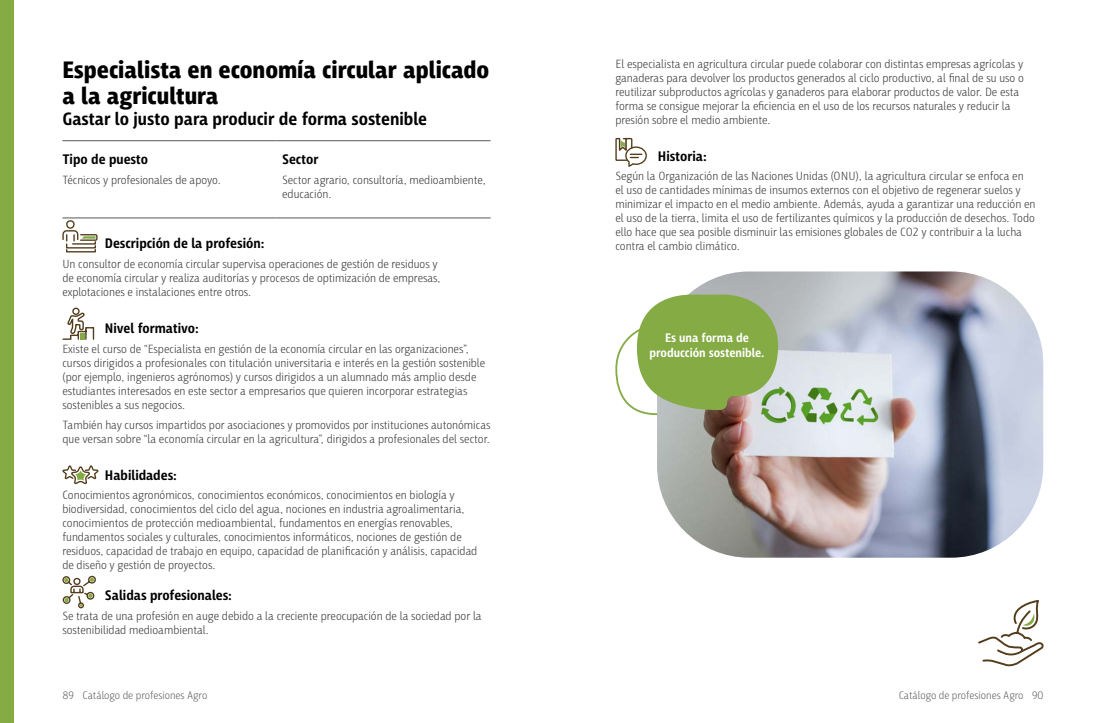
<style>
.page{position:relative;width:1106px;height:723px;background:#fff}
.page>*{position:absolute;margin:0;border:0;box-sizing:border-box;transform-origin:0 0}
.t1{font:700 24px/26px "Iro Sans";color:#000}
.t2{font:600 18px "Iro Sans";color:#000}
.h3_-_2{font:600 14px "Iro Sans";color:#000}
.h3_-_1{font:600 14px "Iro Sans";color:#000}
.Destacados_bafs{font:600 12.5px/15px "Iro Sans";color:#fff;text-align:center}
.t3{font:300 12px/14px "Iro Sans";color:#3c3c3b}
.t4{font:300 11px "Iro Sans";color:#646363}
</style>
<div class="page">
<div style="left:0;top:0;width:14px;height:723px;background:#84ab44"></div>
<svg style="left:978px;top:600px;width:66px;height:67px"></svg>
<img style="left:657px;top:271px;width:386px;height:287px">
<svg style="left:615px;top:295px;width:163px;height:133px"></svg>
<svg style="left:615px;top:137px;width:32px;height:30px"></svg>
<hr style="left:62px;top:140px;width:214px;height:1px;background:#575756">
<hr style="left:276px;top:140px;width:214px;height:1px;background:#575756">
<hr style="left:62px;top:218px;width:214px;height:1px;background:#575756">
<hr style="left:276px;top:218px;width:214px;height:1px;background:#575756">
<svg style="left:62px;top:220px;width:36px;height:33px"></svg>
<svg style="left:62px;top:307px;width:37px;height:178px"></svg>
<svg style="left:62px;top:575px;width:34px;height:33px"></svg>
<h2 class="t1" style="left:62px;top:57px;width:428px">Especialista en economía circular aplicado a la agricultura</h2>
<h3 class="t2" style="left:62px;top:109px;width:366px">Gastar lo justo para producir de forma sostenible</h3>
<h3 class="h3_-_1" style="left:62px;top:152px;width:87px">Tipo de puesto</h3>
<p class="t3" style="left:62px;top:173px;width:160px">Técnicos y profesionales de apoyo.</p>
<h3 class="h3_-_1" style="left:282px;top:152px;width:38px">Sector</h3>
<p class="t3" style="left:282px;top:173px;width:205px">Sector agrario, consultoría, medioambiente, educación.</p>
<h3 class="h3_-_2" style="left:105px;top:236px;width:161px">Descripción de la profesión:</h3>
<p class="t3" style="left:62px;top:257px;width:380px">Un consultor de economía circular supervisa operaciones de gestión de residuos y de economía circular y realiza auditorías y procesos de optimización de empresas, explotaciones e instalaciones entre otros.</p>
<h3 class="h3_-_2" style="left:105px;top:320px;width:95px">Nivel formativo:</h3>
<p class="t3" style="left:62px;top:342px;width:424px">Existe el curso de “Especialista en gestión de la economía circular en las organizaciones”, cursos dirigidos a profesionales con titulación universitaria e interés en la gestión sostenible (por ejemplo, ingenieros agrónomos) y cursos dirigidos a un alumnado más amplio desde estudiantes interesados en este sector a empresarios que quieren incorporar estrategias sostenibles a sus negocios.</p>
<p class="t3" style="left:62px;top:417px;width:430px">También hay cursos impartidos por asociaciones y promovidos por instituciones autonómicas que versan sobre “la economía circular en la agricultura”, dirigidos a profesionales del sector.</p>
<h3 class="h3_-_2" style="left:105px;top:467px;width:74px">Habilidades:</h3>
<p class="t3" style="left:62px;top:488px;width:416px">Conocimientos agronómicos, conocimientos económicos, conocimientos en biología y biodiversidad, conocimientos del ciclo del agua, nociones en industria agroalimentaria, conocimientos de protección medioambiental, fundamentos en energías renovables, fundamentos sociales y culturales, conocimientos informáticos, nociones de gestión de residuos, capacidad de trabajo en equipo, capacidad de planificación y análisis, capacidad de diseño y gestión de proyectos.</p>
<p class="h3_-_2" style="left:105px;top:587px;width:129px">Salidas profesionales:</p>
<p class="t3" style="left:62px;top:609px;width:421px">Se trata de una profesión en auge debido a la creciente preocupación de la sociedad por la sostenibilidad medioambiental.</p>
<p class="t3" style="left:615px;top:57px;width:410px">El especialista en agricultura circular puede colaborar con distintas empresas agrícolas y ganaderas para devolver los productos generados al ciclo productivo, al final de su uso o reutilizar subproductos agrícolas y ganaderos para elaborar productos de valor. De esta forma se consigue mejorar la eficiencia en el uso de los recursos naturales y reducir la presión sobre el medio ambiente.</p>
<h3 class="h3_-_2" style="left:658px;top:148px;width:50px">Historia:</h3>
<p class="t3" style="left:615px;top:169px;width:421px">Según la Organización de las Naciones Unidas (ONU), la agricultura circular se enfoca en<br>el uso de cantidades mínimas de insumos externos con el objetivo de regenerar suelos y minimizar el impacto en el medio ambiente. Además, ayuda a garantizar una reducción en el uso de la tierra, limita el uso de fertilizantes químicos y la producción de desechos. Todo ello hace que sea posible disminuir las emisiones globales de CO2 y contribuir a la lucha contra el cambio climático.</p>
<p class="Destacados_bafs" style="left:649px;top:330px;width:116px">Es una forma de producción sostenible.</p>
<p class="t4" style="left:62px;top:689px;width:146px">89 Catálogo de profesiones Agro</p>
<p class="t4" style="left:898px;top:689px;width:146px">Catálogo de profesiones Agro 90</p>
</div>
